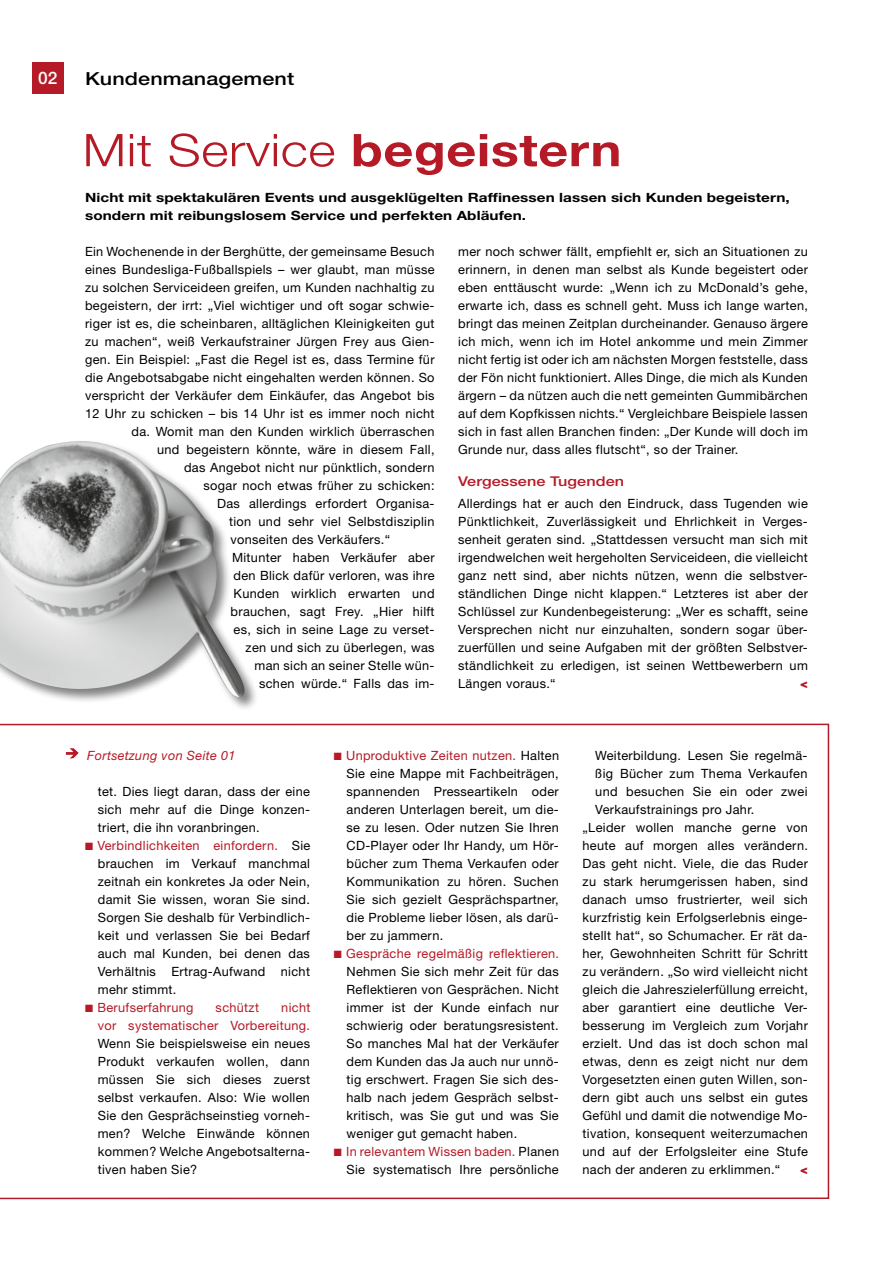
<style>
.page{position:relative;width:893px;height:1263px;background:#fff}
.page>*{position:absolute;margin:0;border:0;box-sizing:border-box;transform-origin:0 0}
.t1{font:300 45px "Helvetica Neue LT";letter-spacing:.01em;color:#b51a26;scale:1.16 1}
.t2{font:500 18px "Helvetica Neue LT";letter-spacing:.005em;color:#000;scale:1.2 1}
.t3{font:500 17.25px "Helvetica Neue LT";color:#fff}
.t4{font:500 13.5px "Helvetica Neue LT";letter-spacing:.005em;color:#b51a26;scale:1.2 1}
.t5{font:12.75px/18px "Helvetica Neue LT";letter-spacing:.025em;color:#000;text-align:justify}
.t6{font:700 12.75px/18px "Helvetica Neue LT";letter-spacing:.005em;color:#000;scale:1.2 1}
.t7{font:12.75px/18px "Helvetica Neue LT";letter-spacing:.025em;color:#b51a26;text-align:right}
.t8{font:italic 12.75px "Helvetica Neue LT";letter-spacing:.025em;color:#b51a26}
.t9{font:900 12.75px "Helvetica Neue LT";color:#b51a26}
.s1{font-weight:700}
.s2{color:#b51a26}
</style>
<div class="page">
<svg style="left:0;top:724px;width:829px;height:475px"></svg>
<div style="left:32px;top:62px;width:32px;height:32px;background:#b51a26"></div>
<svg style="left:66px;top:748px;width:13px;height:10px"></svg>
<div style="left:0;top:439px;width:259px;height:272px;background:#000;opacity:.5"></div>
<img style="left:0;top:441px;width:244px;height:256px">
<h3 class="t3" style="left:38px;top:68px;width:21px">02</h3>
<h2 class="t2" style="left:85px;top:67px;width:176px">Kundenmanagement</h2>
<h1 class="t1" style="left:83px;top:123px;width:466px">Mit Service <span class="s1">begeistern</span></h1>
<p class="t6" style="left:85px;top:188px;width:589px">Nicht mit spektakulären Events und ausgeklügelten Raffinessen lassen sich Kunden begeistern, sondern mit reibungslosem Service und perfekten Abläufen.</p>
<p class="t5" style="left:85px;top:242px;width:351px">Ein Wochenende in der Berghütte, der gemeinsame Besuch</p>
<p class="t5" style="left:85px;top:260px;width:351px">eines Bundesliga-Fußballspiels – wer glaubt, man müsse</p>
<p class="t5" style="left:85px;top:278px;width:351px">zu solchen Serviceideen greifen, um Kunden nachhaltig zu</p>
<p class="t5" style="left:85px;top:296px;width:351px">begeistern, der irrt: „Viel wichtiger und oft sogar schwie-</p>
<p class="t5" style="left:85px;top:314px;width:351px">riger ist es, die scheinbaren, alltäglichen Kleinigkeiten gut</p>
<p class="t5" style="left:85px;top:332px;width:351px">zu machen“, weiß Verkaufstrainer Jürgen Frey aus Gien-</p>
<p class="t5" style="left:85px;top:350px;width:351px">gen. Ein Beispiel: „Fast die Regel ist es, dass Termine für</p>
<p class="t5" style="left:85px;top:368px;width:351px">die Angebotsabgabe nicht eingehalten werden können. So</p>
<p class="t5" style="left:85px;top:386px;width:351px">verspricht der Verkäufer dem Einkäufer, das Angebot bis</p>
<p class="t5" style="left:85px;top:404px;width:351px">12 Uhr zu schicken – bis 14 Uhr ist es immer noch nicht</p>
<p class="t5" style="left:132px;top:422px;width:304px">da. Womit man den Kunden wirklich überraschen</p>
<p class="t5" style="left:157px;top:440px;width:279px">und begeistern könnte, wäre in diesem Fall,</p>
<p class="t5" style="left:184px;top:458px;width:252px">das Angebot nicht nur pünktlich, sondern</p>
<p class="t5" style="left:204px;top:476px;width:232px">sogar noch etwas früher zu schicken:</p>
<p class="t5" style="left:217px;top:494px;width:219px">Das allerdings erfordert Organisa-</p>
<p class="t5" style="left:229px;top:512px;width:207px">tion und sehr viel Selbstdisziplin</p>
<p class="t5" style="left:231px;top:530px;width:161px">vonseiten des Verkäufers.“</p>
<p class="t5" style="left:232px;top:548px;width:204px">Mitunter haben Verkäufer aber</p>
<p class="t5" style="left:234px;top:566px;width:202px">den Blick dafür verloren, was ihre</p>
<p class="t5" style="left:234px;top:584px;width:203px">Kunden wirklich erwarten und</p>
<p class="t5" style="left:231px;top:602px;width:206px">brauchen, sagt Frey. „Hier hilft</p>
<p class="t5" style="left:234px;top:620px;width:202px">es, sich in seine Lage zu verset-</p>
<p class="t5" style="left:246px;top:638px;width:190px">zen und sich zu überlegen, was</p>
<p class="t5" style="left:255px;top:656px;width:182px">man sich an seiner Stelle wün-</p>
<p class="t5" style="left:259px;top:674px;width:177px">schen würde.“ Falls das im-</p>
<p class="t5" style="left:458px;top:242px;width:351px">mer noch schwer fällt, empfiehlt er, sich an Situationen zu erinnern, in denen man selbst als Kunde begeistert oder eben enttäuscht wurde: „Wenn ich zu McDonald’s gehe, erwarte ich, dass es schnell geht. Muss ich lange warten, bringt das meinen Zeitplan durcheinander. Genauso ärgere ich mich, wenn ich im Hotel ankomme und mein Zimmer nicht fertig ist oder ich am nächsten Morgen feststelle, dass der Fön nicht funktioniert. Alles Dinge, die mich als Kunden ärgern – da nützen auch die nett gemeinten Gummibärchen auf dem Kopfkissen nichts.“ Vergleichbare Beispiele lassen sich in fast allen Branchen finden: „Der Kunde will doch im Grunde nur, dass alles flutscht“, so der Trainer.</p>
<p class="t4" style="left:458px;top:474px;width:140px">Vergessene Tugenden</p>
<p class="t5" style="left:458px;top:494px;width:351px">Allerdings hat er auch den Eindruck, dass Tugenden wie Pünktlichkeit, Zuverlässigkeit und Ehrlichkeit in Verges&shy;senheit geraten sind. „Stattdessen versucht man sich mit irgendwelchen weit hergeholten Serviceideen, die vielleicht ganz nett sind, aber nichts nützen, wenn die selbstver&shy;ständlichen Dinge nicht klappen.“ Letzteres ist aber der Schlüssel zur Kundenbegeisterung: „Wer es schafft, seine Versprechen nicht nur einzuhalten, sondern sogar über&shy;zuerfüllen und seine Aufgaben mit der größten Selbstver&shy;ständlichkeit zu erledigen, ist seinen Wettbewerbern um Längen voraus.“</p>
<p class="t9" style="left:800px;top:675px;width:9px">&lt;</p>
<p class="t8" style="left:87px;top:747px;width:150px">Fortsetzung von Seite 01</p>
<p class="t5" style="left:98px;top:782px;width:214px">tet. Dies liegt daran, dass der eine sich mehr auf die Dinge konzen&shy;triert, die ihn voranbringen.</p>
<p class="t5" style="left:98px;top:836px;width:214px;text-indent:-13px"><span class="s2">■ Verbindlichkeiten einfordern.</span> Sie brauchen im Verkauf manchmal zeitnah ein konkretes Ja oder Nein, damit Sie wissen, woran Sie sind.<br>Sorgen Sie deshalb für Verbindlich&shy;keit und verlassen Sie bei Bedarf auch mal Kunden, bei denen das Verhältnis Ertrag-Aufwand nicht mehr stimmt.</p>
<p class="t7" style="left:85px;top:998px;width:110px">■ Berufserfahrung</p>
<p class="t7" style="left:216px;top:998px;width:45px">schützt</p>
<p class="t7" style="left:98px;top:998px;width:214px">nicht<br>vor systematischer Vorbereitung.</p>
<p class="t5" style="left:98px;top:1034px;width:214px">Wenn Sie beispielsweise ein neues Produkt verkaufen wollen, dann müssen Sie sich dieses zuerst selbst verkaufen. Also: Wie wollen Sie den Gesprächseinstieg vorneh&shy;men? Welche Einwände können kommen? Welche Angebotsalterna&shy;tiven haben Sie?</p>
<p class="t5" style="left:347px;top:746px;width:214px;text-indent:-13px"><span class="s2">■ Unproduktive Zeiten nutzen.</span> Halten Sie eine Mappe mit Fachbeiträgen, spannenden Presseartikeln oder anderen Unterlagen bereit, um die&shy;se zu lesen. Oder nutzen Sie Ihren CD-Player oder Ihr Handy, um Hör&shy;bücher zum Thema Verkaufen oder Kommunikation zu hören. Suchen Sie sich gezielt Gesprächspartner, die Probleme lieber lösen, als darü&shy;ber zu jammern.</p>
<p class="t5" style="left:347px;top:944px;width:214px;text-indent:-13px"><span class="s2">■ Gespräche regelmäßig reflektieren.<br></span>Nehmen Sie sich mehr Zeit für das Reflektieren von Gesprächen. Nicht immer ist der Kunde einfach nur schwierig oder beratungsresistent.<br>So manches Mal hat der Verkäufer dem Kunden das Ja auch nur unnö&shy;tig erschwert. Fragen Sie sich des&shy;halb nach jedem Gespräch selbst&shy;kritisch, was Sie gut und was Sie weniger gut gemacht haben.</p>
<p class="t5" style="left:334px;top:1142px;width:227px;text-align:right"><span class="s2">■ In relevantem Wissen baden.</span> Planen<br>Sie systematisch Ihre persönliche</p>
<p class="t5" style="left:595px;top:746px;width:214px">Weiterbildung. Lesen Sie regelmä-</p>
<p class="t5" style="left:595px;top:764px;width:214px">ßig Bücher zum Thema Verkaufen</p>
<p class="t5" style="left:595px;top:782px;width:214px">und besuchen Sie ein oder zwei</p>
<p class="t5" style="left:595px;top:800px;width:160px">Verkaufstrainings pro Jahr.</p>
<p class="t5" style="left:583px;top:818px;width:227px">„Leider wollen manche gerne von</p>
<p class="t5" style="left:583px;top:836px;width:227px">heute auf morgen alles verändern.</p>
<p class="t5" style="left:583px;top:854px;width:227px">Das geht nicht. Viele, die das Ruder</p>
<p class="t5" style="left:583px;top:872px;width:227px">zu stark herumgerissen haben, sind</p>
<p class="t5" style="left:583px;top:890px;width:227px">danach umso frustrierter, weil sich</p>
<p class="t5" style="left:583px;top:908px;width:227px">kurzfristig kein Erfolgserlebnis einge-</p>
<p class="t5" style="left:583px;top:926px;width:227px">stellt hat“, so Schumacher. Er rät da-</p>
<p class="t5" style="left:583px;top:944px;width:227px">her, Gewohnheiten Schritt für Schritt</p>
<p class="t5" style="left:583px;top:962px;width:227px">zu verändern. „So wird vielleicht nicht</p>
<p class="t5" style="left:583px;top:980px;width:227px">gleich die Jahreszielerfüllung erreicht,</p>
<p class="t5" style="left:583px;top:998px;width:227px">aber garantiert eine deutliche Ver-</p>
<p class="t5" style="left:583px;top:1016px;width:227px">besserung im Vergleich zum Vorjahr</p>
<p class="t5" style="left:583px;top:1034px;width:227px">erzielt. Und das ist doch schon mal</p>
<p class="t5" style="left:583px;top:1052px;width:227px">etwas, denn es zeigt nicht nur dem</p>
<p class="t5" style="left:583px;top:1070px;width:227px">Vorgesetzten einen guten Willen, son-</p>
<p class="t5" style="left:583px;top:1088px;width:227px">dern gibt auch uns selbst ein gutes</p>
<p class="t5" style="left:583px;top:1106px;width:227px">Gefühl und damit die notwendige Mo-</p>
<p class="t5" style="left:583px;top:1124px;width:227px">tivation, konsequent weiterzumachen</p>
<p class="t5" style="left:583px;top:1142px;width:227px">und auf der Erfolgsleiter eine Stufe</p>
<p class="t5" style="left:583px;top:1160px;width:199px">nach der anderen zu erklimmen.“</p>
<p class="t9" style="left:800px;top:1161px;width:9px">&lt;</p>
</div>
